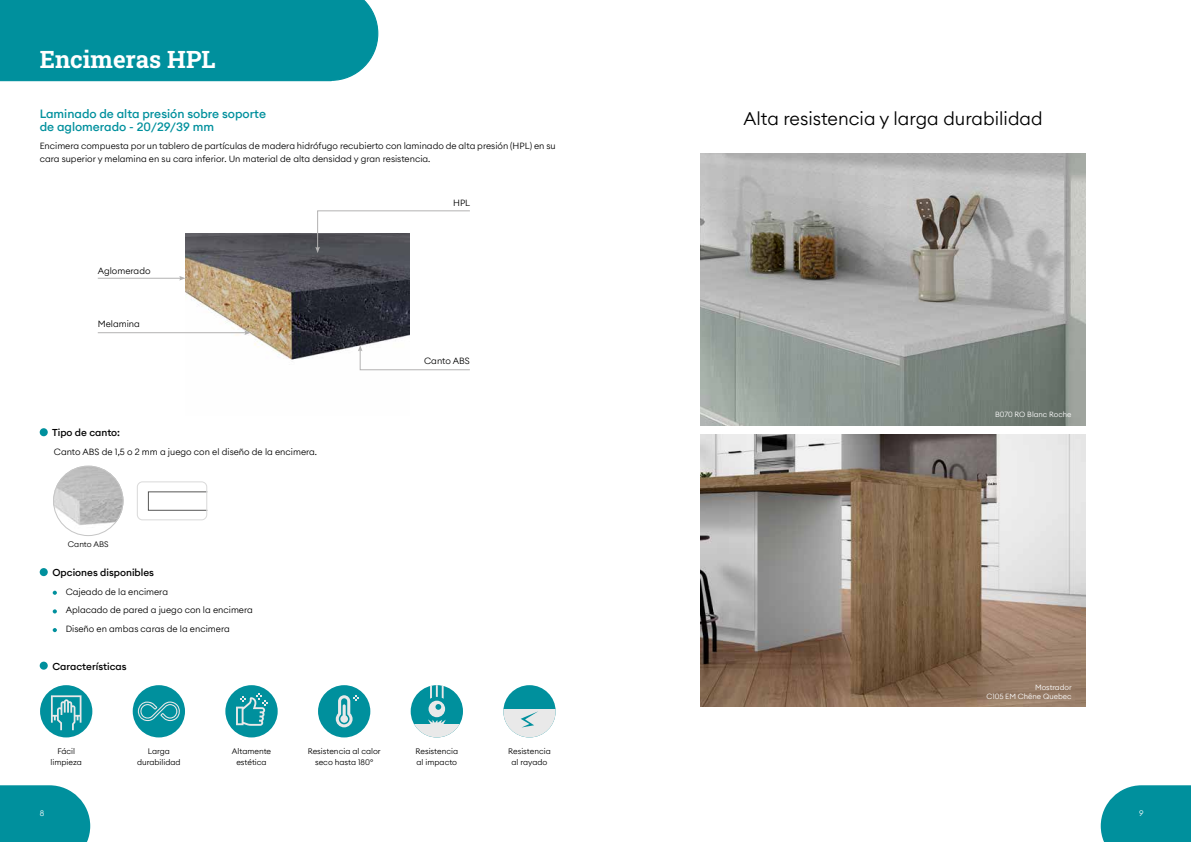
<style>
.page{position:relative;width:1191px;height:842px;background:#fff}
.page>*{position:absolute;margin:0;border:0;box-sizing:border-box;transform-origin:0 0}
.t1{font:24px "Roboto Slab";color:#fff}
.t2{font:300 18.2px "Euclid Circular A";color:#000}
.t3{font:500 12px/13px "Euclid Circular A";color:#00909d}
.t4{font:500 10px "Euclid Circular A";color:#000}
.t5{font:300 9px/18.7px "Euclid Circular A";color:#000}
.t6{font:300 8px/11px "Euclid Circular A";color:#000;text-align:center}
.t7{font:300 8px "Euclid Circular A";color:#fff}
.t8{font:300 7.5px/9.7px "Euclid Circular A";color:#fff;text-align:right}
</style>
<div class="page">
<svg style="left:0;top:785px;width:90px;height:57px;background:#1398a4"></svg>
<svg style="left:1100px;top:785px;width:91px;height:57px;background:#1599a5"></svg>
<div style="left:40px;top:428px;width:8px;height:8px;background:#00909d;border-radius:50%"></div>
<div style="left:40px;top:568px;width:8px;height:8px;background:#00909d;border-radius:50%"></div>
<svg style="left:53px;top:591px;width:4px;height:4px"></svg>
<svg style="left:53px;top:609px;width:4px;height:4px"></svg>
<svg style="left:53px;top:628px;width:4px;height:4px"></svg>
<div style="left:0;top:0;width:379px;height:82px;background:#00909d"></div>
<div style="left:40px;top:662px;width:8px;height:8px;background:#00909d;border-radius:50%"></div>
<div style="left:225px;top:685px;width:53px;height:52px;background:#00909d;border-radius:50%"></div>
<svg style="left:236px;top:693px;width:32px;height:33px"></svg>
<div style="left:133px;top:685px;width:52px;height:52px;background:#00909d;border-radius:50%"></div>
<svg style="left:137px;top:701px;width:43px;height:20px"></svg>
<div style="left:40px;top:685px;width:52px;height:52px;background:#00909d;border-radius:50%"></div>
<svg style="left:51px;top:695px;width:30px;height:35px"></svg>
<div style="left:318px;top:685px;width:52px;height:52px;background:#00909d;border-radius:50%"></div>
<svg style="left:335px;top:695px;width:24px;height:33px"></svg>
<div style="left:503px;top:685px;width:52px;height:52px;background:#00909d;border-radius:50%"></div>
<svg style="left:503px;top:709px;width:52px;height:28px"></svg>
<svg style="left:520px;top:711px;width:18px;height:16px"></svg>
<div style="left:411px;top:685px;width:52px;height:52px;background:#00909d;border-radius:50%"></div>
<svg style="left:414px;top:724px;width:46px;height:13px"></svg>
<svg style="left:428px;top:685px;width:18px;height:40px"></svg>
<img style="left:701px;top:154px;width:384px;height:272px">
<img style="left:186px;top:233px;width:224px;height:138px">
<hr style="left:98px;top:332px;width:148px;height:1px;background:#b3b2b2">
<svg style="left:244px;top:330px;width:7px;height:5px"></svg>
<svg style="left:315px;top:210px;width:155px;height:43px"></svg>
<svg style="left:358px;top:345px;width:112px;height:25px"></svg>
<hr style="left:98px;top:278px;width:83px;height:1px;background:#b3b2b2">
<svg style="left:179px;top:276px;width:7px;height:5px"></svg>
<img style="left:53px;top:466px;width:70px;height:70px;border-radius:35px">
<div style="left:53px;top:466px;width:70px;height:70px;border:1px solid #c6c6c6;border-radius:50%"></div>
<svg style="left:148px;top:491px;width:57px;height:20px"></svg>
<div style="left:137px;top:481px;width:70px;height:39px;border:1px solid #dadada;border-radius:5px"></div>
<img style="left:701px;top:434px;width:384px;height:272px">
<h1 class="t1" style="left:40px;top:43px;width:177px">Encimeras HPL</h1>
<h3 class="t3" style="left:40px;top:107px;width:228px">Laminado de alta presión sobre soporte de aglomerado - 20/29/39 mm</h3>
<p class="t5" style="left:40px;top:139px;width:517px;line-height:13px">Encimera compuesta por un tablero de partículas de madera hidrófugo recubierto con laminado de alta presión (HPL) en su cara superior y melamina en su cara inferior. Un material de alta densidad y gran resistencia.</p>
<p class="t5" style="left:98px;top:261px;width:54px">Aglomerado</p>
<p class="t5" style="left:98px;top:315px;width:44px">Melamina</p>
<p class="t4" style="left:52px;top:426px;width:69px">Tipo de canto:</p>
<p class="t5" style="left:54px;top:442px;width:265px">Canto ABS de 1,5 o 2 mm a juego con el diseño de la encimera.</p>
<p class="t6" style="left:68px;top:539px;width:42px">Canto ABS</p>
<p class="t4" style="left:52px;top:566px;width:103px">Opciones disponibles</p>
<p class="t5" style="left:66px;top:582px;width:189px">Cajeado de la encimera<br>Aplacado de pared a juego con la encimera<br>Diseño en ambas caras de la encimera</p>
<p class="t4" style="left:52px;top:660px;width:76px">Características</p>
<p class="t5" style="left:453px;top:193px;width:19px">HPL</p>
<p class="t5" style="left:424px;top:352px;width:47px">Canto ABS</p>
<p class="t6" style="left:51px;top:746px;width:33px">Fácil limpieza</p>
<p class="t6" style="left:308px;top:746px;width:75px">Resistencia al calor seco hasta 180º</p>
<p class="t6" style="left:415px;top:746px;width:44px;text-align:left">Resistencia al impacto</p>
<p class="t6" style="left:508px;top:746px;width:44px">Resistencia al rayado</p>
<p class="t6" style="left:232px;top:746px;width:41px">Altamente estética</p>
<p class="t6" style="left:137px;top:746px;width:45px">Larga durabilidad</p>
<h2 class="t2" style="left:743px;top:107px;width:301px">Alta resistencia y larga durabilidad</h2>
<p class="t8" style="left:995px;top:409px;width:78px">B070 RO Blanc Roche</p>
<p class="t8" style="left:986px;top:682px;width:87px">Mostrador<br>C105 EM Chêne Quebec</p>
<p class="t7" style="left:40px;top:808px;width:6px">8</p>
<p class="t7" style="left:1139px;top:808px;width:6px">9</p>
</div>
